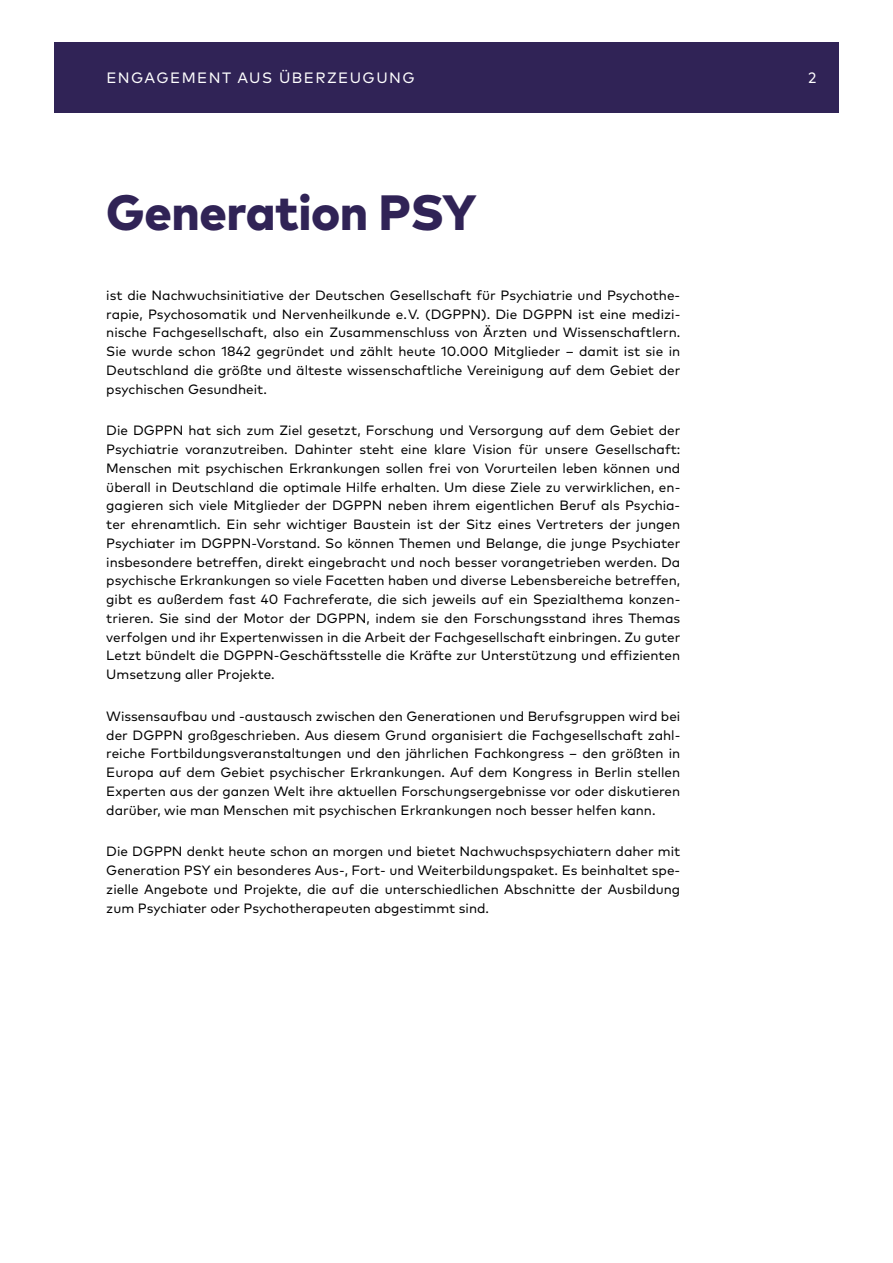
<style>
.page{position:relative;width:893px;height:1263px;background:#fff}
.page>*{position:absolute;margin:0;border:0;box-sizing:border-box;transform-origin:0 0}
.t1{font:800 49.5px "Mark Pro";letter-spacing:-.01em;color:#302356}
.t2{font:15px "Mark Pro";letter-spacing:.095em;color:#fff}
.t3{font:13.5px/18.8px "Mark Pro";color:#000;text-align:justify}
</style>
<div class="page">
<div style="left:54px;top:43px;width:785px;height:70px;background:#302356"></div>
<p class="t2" style="left:106px;top:66px;width:310px">ENGAGEMENT AUS ÜBERZEUGUNG</p>
<p class="t2" style="left:808px;top:66px;width:10px">2</p>
<h1 class="t1" style="left:106px;top:175px;width:372px">Generation PSY</h1>
<p class="t3" style="left:106px;top:285px;width:576px">ist die Nachwuchsinitiative der Deutschen Gesellschaft für Psychiatrie und Psychothe&shy;rapie, Psychosomatik und Nervenheilkunde e. V. (DGPPN). Die DGPPN ist eine medizi&shy;nische Fachgesellschaft, also ein Zusammenschluss von Ärzten und Wissenschaftlern.<br>Sie wurde schon 1842 gegründet und zählt heute 10.000 Mitglieder – damit ist sie in Deutschland die größte und älteste wissenschaftliche Vereinigung auf dem Gebiet der psychischen Gesundheit.</p>
<p class="t3" style="left:106px;top:420px;width:576px">Die DGPPN hat sich zum Ziel gesetzt, Forschung und Versorgung auf dem Gebiet der Psychiatrie voranzutreiben. Dahinter steht eine klare Vision für unsere Gesellschaft:<br>Menschen mit psychischen Erkrankungen sollen frei von Vorurteilen leben können und überall in Deutschland die optimale Hilfe erhalten. Um diese Ziele zu verwirklichen, en&shy;gagieren sich viele Mitglieder der DGPPN neben ihrem eigentlichen Beruf als Psychia&shy;ter ehrenamtlich. Ein sehr wichtiger Baustein ist der Sitz eines Vertreters der jungen Psychiater im DGPPN-Vorstand. So können Themen und Belange, die junge Psychiater insbesondere betreffen, direkt eingebracht und noch besser vorangetrieben werden. Da psychische Erkrankungen so viele Facetten haben und diverse Lebensbereiche betreffen, gibt es außerdem fast 40 Fachreferate, die sich jeweils auf ein Spezialthema konzen&shy;trieren. Sie sind der Motor der DGPPN, indem sie den Forschungsstand ihres Themas verfolgen und ihr Expertenwissen in die Arbeit der Fachgesellschaft einbringen. Zu guter Letzt bündelt die DGPPN-Geschäftsstelle die Kräfte zur Unterstützung und effizienten Umsetzung aller Projekte.</p>
<p class="t3" style="left:106px;top:706px;width:575px">Wissensaufbau und -austausch zwischen den Generationen und Berufsgruppen wird bei der DGPPN großgeschrieben. Aus diesem Grund organisiert die Fachgesellschaft zahl&shy;reiche Fortbildungsveranstaltungen und den jährlichen Fachkongress – den größten in Europa auf dem Gebiet psychischer Erkrankungen. Auf dem Kongress in Berlin stellen Experten aus der ganzen Welt ihre aktuellen Forschungsergebnisse vor oder diskutieren darüber, wie man Menschen mit psychischen Erkrankungen noch besser helfen kann.</p>
<p class="t3" style="left:106px;top:841px;width:575px">Die DGPPN denkt heute schon an morgen und bietet Nachwuchspsychiatern daher mit Generation PSY ein besonderes Aus-, Fort- und Weiterbildungspaket. Es beinhaltet spe&shy;zielle Angebote und Projekte, die auf die unterschiedlichen Abschnitte der Ausbildung zum Psychiater oder Psychotherapeuten abgestimmt sind.</p>
</div>
